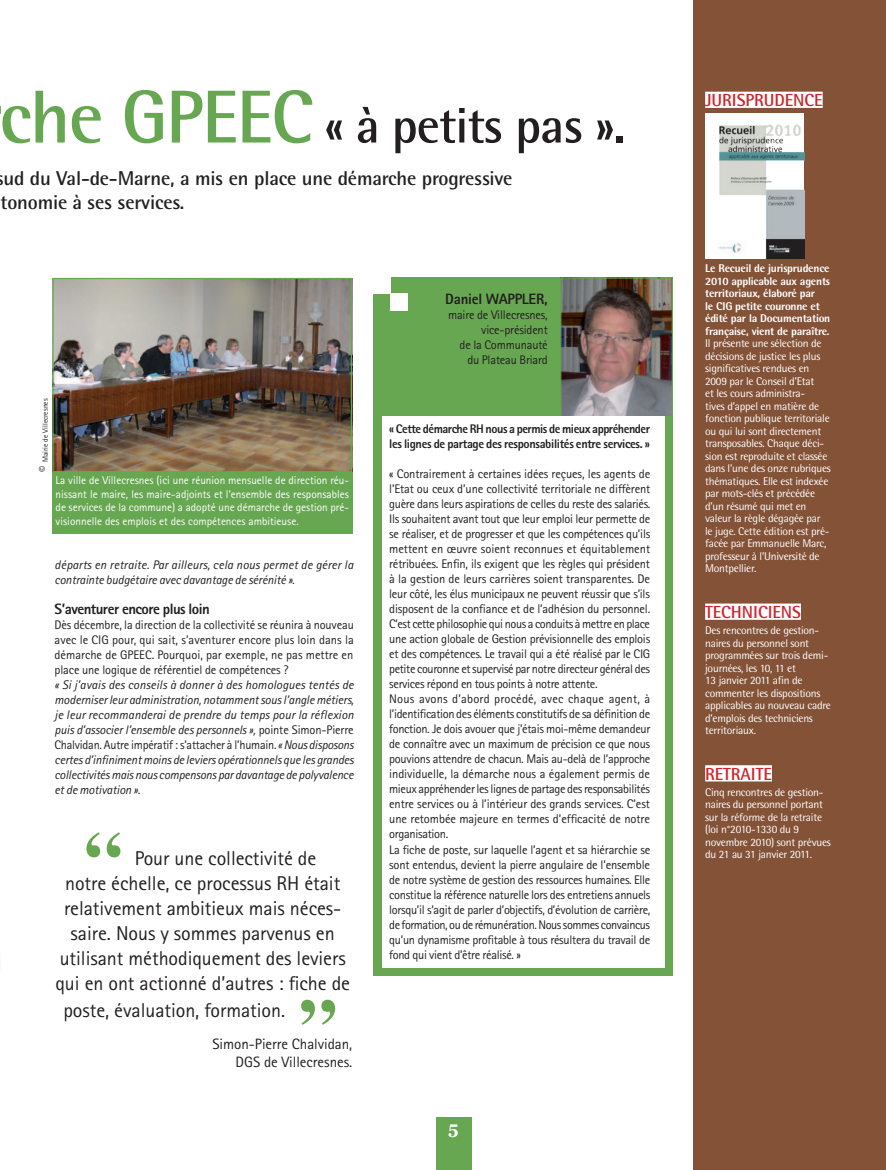
<style>
.page{position:relative;width:886px;height:1170px;background:#fff}
.page>*{position:absolute;margin:0;border:0;box-sizing:border-box;transform-origin:0 0}
.t1{font:700 75px "Times";color:#67a752}
.t2{font:700 50px "Rotis Semi Sans";letter-spacing:-.02em;color:#231f20}
.t3{font:20px "Rotis Sans Serif";letter-spacing:-.005em;color:#231f20}
.t4{font:700 20px/24px "Rotis Semi Sans";letter-spacing:-.01em;color:#231f20}
.t5{font:700 17.5px "Rotis Semi Sans";letter-spacing:-.005em;color:#d1232a}
.t6{font:700 17.5px "Georgia";color:#fff}
.t7{font:15px/17.5px "Rotis Sans Serif";letter-spacing:-.005em;color:#231f20;text-align:right}
.t8{font:800 15px "Rotis Sans Serif";letter-spacing:-.035em;color:#231f20}
.t9{font:800 15px "Rotis Sans Serif";letter-spacing:-.015em;color:#231f20}
.t10{font:12.5px/15px "Rotis Sans Serif";letter-spacing:-.02em;color:#231f20;text-align:right}
.t11{font:italic 12.5px/15px "Rotis Sans Serif";letter-spacing:-.01em;color:#231f20;text-align:justify}
.t12{font:italic 12.5px/15px "Rotis Sans Serif";letter-spacing:.01em;color:#231f20}
.t13{font:800 12.5px/15px "Rotis Sans Serif";letter-spacing:-.03em;color:#231f20}
.t14{font:11.25px/12.5px "Rotis Semi Sans";letter-spacing:-.02em;color:#fff}
.t15{font:11.25px/13.5px "Rotis Sans Serif";color:#fff;text-align:justify}
.t16{font:800 11.25px/12.5px "Rotis Semi Sans";letter-spacing:-.02em;color:#fff}
.t17{font:7.5px "Rotis Sans Serif";color:#231f20}
.s1{font-size:75px;color:#67a752}
.s2{font-size:12.5px}
.s3{font-style:normal}
</style>
<div class="page">
<div style="left:436px;top:1116px;width:35px;height:53px;background:#67a752"></div>
<div style="left:694px;top:0;width:192px;height:1169px;background:#835237"></div>
<div style="left:705px;top:92px;width:118px;height:16px;background:#fff"></div>
<div style="left:705px;top:603px;width:96px;height:16px;background:#fff"></div>
<div style="left:705px;top:765px;width:67px;height:16px;background:#fff"></div>
<div style="left:693px;top:0;width:193px;height:1169px;border:1px solid #835237"></div>
<div style="left:374px;top:277px;width:299px;height:698px;background:#67a752"></div>
<img style="left:562px;top:279px;width:109px;height:136px">
<div style="left:560px;top:277px;width:113px;height:140px;border:1px solid #67a752"></div>
<div style="left:373px;top:276px;width:18px;height:18px;background:#fff"></div>
<div style="left:391px;top:294px;width:17px;height:17px;background:#fff"></div>
<div style="left:382px;top:416px;width:282px;height:551px;background:#fff"></div>
<div style="left:52px;top:472px;width:301px;height:61px;background:#67a752"></div>
<img style="left:54px;top:280px;width:296px;height:190px">
<div style="left:52px;top:278px;width:300px;height:194px;border:1px solid #67a752"></div>
<img style="left:705px;top:113px;width:99px;height:145px">
<h2 class="t2" style="left:0;top:95px;width:627px"><span class="s1">che GPEEC</span> « à petits pas ».</h2>
<h3 class="t4" style="left:1px;top:166px;width:513px">ud du Val-de-Marne, a mis en place une démarche progressive tonomie à ses services.</h3>
<p class="t17" style="left:41px;top:471px;width:74px;rotate:-90deg"><span class="s2">©</span> Mairie de Villecresnes</p>
<p class="t15" style="left:56px;top:473px;width:295px">La ville de Villecresnes (ici une réunion mensuelle de direction réu&shy;nissant le maire, les maire-adjoints et l’ensemble des responsables de services de la commune) a adopté une démarche de gestion pré&shy;visionnelle des emplois et des compétences ambitieuse.</p>
<p class="t12" style="left:55px;top:557px;width:300px">départs en retraite. Par ailleurs, cela nous permet de gérer la contrainte budgétaire avec davantage de sérénité ».</p>
<p class="t8" style="left:55px;top:599px;width:157px">S’aventurer encore plus loin</p>
<p class="t10" style="left:55px;top:617px;width:301px;text-align:justify">Dès décembre, la direction de la collectivité se réunira à nouveau avec le CIG pour, qui sait, s’aventurer encore plus loin dans la démarche de GPEEC. Pourquoi, par exemple, ne pas mettre en place une logique de référentiel de compétences ?</p>
<p class="t11" style="left:55px;top:677px;width:301px">« Si j’avais des conseils à donner à des homologues tentés de moderniser leur administration, notamment sous l’angle métiers, je leur recommanderai de prendre du temps pour la réflexion puis d’associer l’ensemble des personnels », <span class="s3">pointe Simon-Pierre Chalvidan. Autre impératif : s’attacher à l’humain.</span> « Nous disposons certes d’infiniment moins de leviers opérationnels que les grandes collectivités mais nous compensons par davantage de polyvalence et de motivation ».</p>
<h1 class="t1" style="left:81px;top:813px;width:47px">‘‘</h1>
<h3 class="t3" style="left:135px;top:846px;width:183px">Pour une collectivité de</h3>
<h3 class="t3" style="left:65px;top:871px;width:277px">notre échelle, ce processus RH était</h3>
<h3 class="t3" style="left:64px;top:896px;width:279px">relativement ambitieux mais néces-</h3>
<h3 class="t3" style="left:71px;top:921px;width:266px">saire. Nous y sommes parvenus en</h3>
<h3 class="t3" style="left:60px;top:946px;width:287px">utilisant méthodiquement des leviers</h3>
<h3 class="t3" style="left:55px;top:971px;width:296px">qui en ont actionné d’autres : fiche de</h3>
<h3 class="t3" style="left:63px;top:998px;width:223px">poste, évaluation, formation.</h3>
<p class="t7" style="left:212px;top:1035px;width:141px">Simon-Pierre Chalvidan,<br>DGS de Villecresnes.</p>
<h1 class="t1" style="left:295px;top:981px;width:47px">’’</h1>
<p class="t9" style="left:445px;top:289px;width:104px">Daniel WAPPLER,</p>
<p class="t10" style="left:448px;top:307px;width:101px">maire de Villecresnes, vice-président<br>de la Communauté du Plateau Briard</p>
<p class="t13" style="left:389px;top:421px;width:262px">« Cette démarche RH nous a permis de mieux appréhender les lignes de partage des responsabilités entre services. »</p>
<p class="t10" style="left:389px;top:466px;width:263px;text-align:left">« Contrairement à certaines idées reçues, les agents de l’Etat ou ceux d’une collectivité territoriale ne diffèrent guère dans leurs aspirations de celles du reste des salariés.<br>Ils souhaitent avant tout que leur emploi leur permette de se réaliser, et de progresser et que les compétences qu’ils mettent en œuvre soient reconnues et équitablement rétribuées. Enfin, ils exigent que les règles qui président à la gestion de leurs carrières soient transparentes. De leur côté, les élus municipaux ne peuvent réussir que s’ils disposent de la confiance et de l’adhésion du personnel.<br>C’est cette philosophie qui nous a conduits à mettre en place une action globale de Gestion prévisionnelle des emplois et des compétences. Le travail qui a été réalisé par le CIG petite couronne et supervisé par notre directeur général des services répond en tous points à notre attente.<br>Nous avons d’abord procédé, avec chaque agent, à l’identification des éléments constitutifs de sa définition de fonction. Je dois avouer que j’étais moi-même demandeur de connaître avec un maximum de précision ce que nous pouvions attendre de chacun. Mais au-delà de l’approche individuelle, la démarche nous a également permis de mieux appréhender les lignes de partage des responsabilités entre services ou à l’intérieur des grands services. C’est une retombée majeure en termes d’efficacité de notre organisation.<br>La fiche de poste, sur laquelle l’agent et sa hiérarchie se sont entendus, devient la pierre angulaire de l’ensemble de notre système de gestion des ressources humaines. Elle constitue la référence naturelle lors des entretiens annuels lorsqu’il s’agit de parler d’objectifs, d’évolution de carrière, de formation, ou de rémunération. Nous sommes convaincus qu’un dynamisme profitable à tous résultera du travail de fond qui vient d’être réalisé. »</p>
<h3 class="t6" style="left:448px;top:1116px;width:12px">5</h3>
<h3 class="t5" style="left:705px;top:89px;width:119px">JURISPRUDENCE</h3>
<p class="t16" style="left:705px;top:262px;width:127px">Le Recueil de jurisprudence<br>2010 applicable aux agents territoriaux, élaboré par<br>le CIG petite couronne et édité par la Documentation française, vient de paraître.</p>
<p class="t14" style="left:705px;top:337px;width:127px">Il présente une sélection de décisions de justice les plus significatives rendues en<br>2009 par le Conseil d’Etat<br>et les cours administra-<br>tives d’appel en matière de fonction publique territoriale ou qui lui sont directement transposables. Chaque déci&shy;sion est reproduite et classée dans l’une des onze rubriques thématiques. Elle est indexée par mots-clés et précédée d’un résumé qui met en valeur la règle dégagée par le juge. Cette édition est pré&shy;facée par Emmanuelle Marc, professeur à l’Université de<br>Montpellier.</p>
<h3 class="t5" style="left:705px;top:601px;width:97px">TECHNICIENS</h3>
<p class="t14" style="left:705px;top:623px;width:127px">Des rencontres de gestion&shy;naires du personnel sont programmées sur trois demi&shy;journées, les 10, 11 et<br>13 janvier 2011 afin de commenter les dispositions applicables au nouveau cadre d’emplois des techniciens territoriaux.</p>
<h3 class="t5" style="left:705px;top:762px;width:68px">RETRAITE</h3>
<p class="t14" style="left:705px;top:785px;width:127px">Cinq rencontres de gestion&shy;naires du personnel portant sur la réforme de la retraite (loi n°2010-1330 du 9 novembre 2010) sont prévues du 21 au 31 janvier 2011.</p>
</div>
